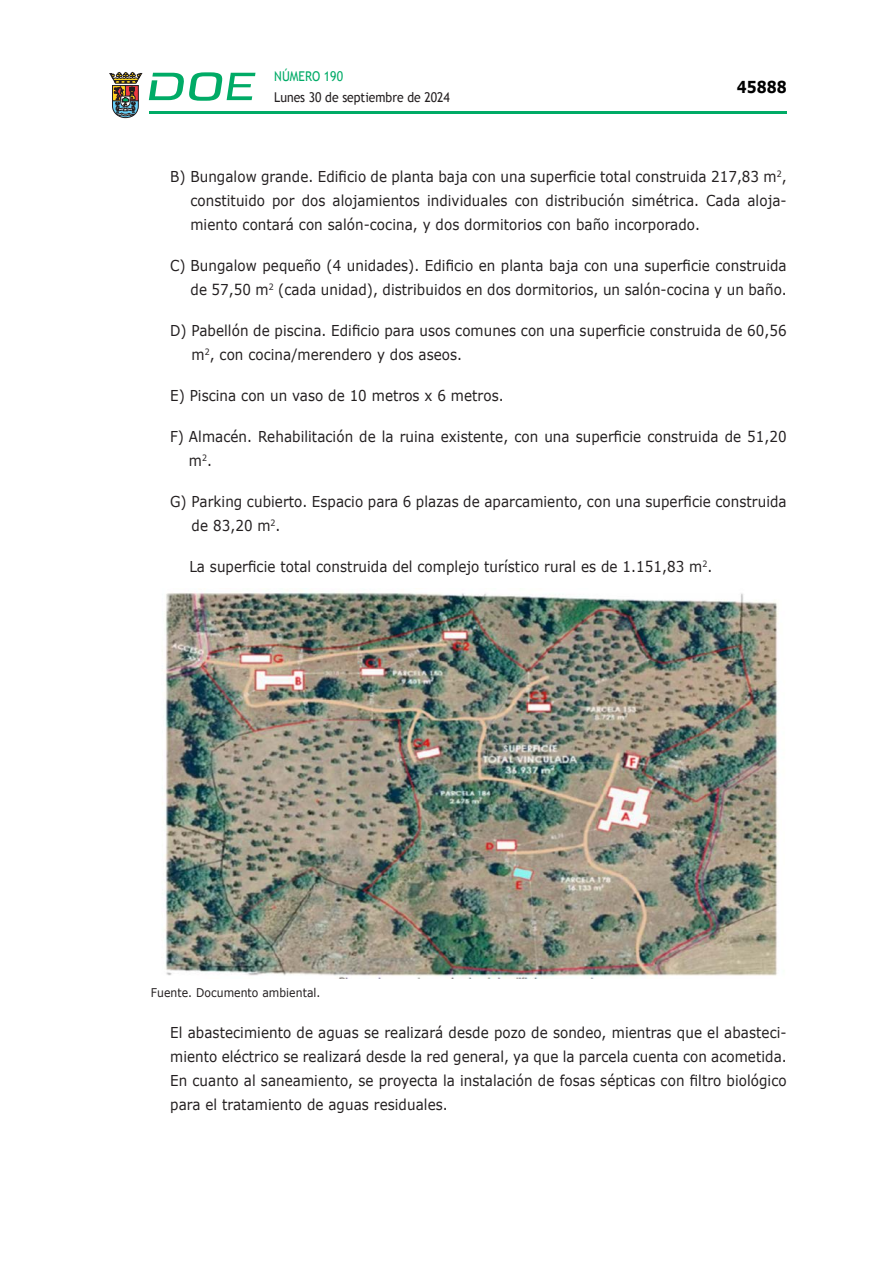
<style>
.page{position:relative;width:893px;height:1263px;background:#fff}
.page>*{position:absolute;margin:0;border:0;box-sizing:border-box;transform-origin:0 0}
.t1{font:700 16.5px "Verdana";color:#000;scale:.85 1}
.CUERPO_DE_TEXTO{font:15px/24px "Verdana";letter-spacing:.005em;color:#231f20;scale:.9 1}
.t2{font:13.5px "Trebuchet MS";color:#231f20;scale:.9 1}
.t3{font:13.5px "Trebuchet MS";color:#00ab67;scale:.9 1}
.CUERPO_DE_TEXTO-2{font:12px "Verdana";letter-spacing:.005em;color:#231f20;scale:.9 1}
</style>
<div class="page">
<hr style="left:149px;top:111px;width:638px;height:3px;background:#00ab66">
<svg style="left:109px;top:72px;width:33px;height:46px"></svg>
<svg style="left:149px;top:72px;width:106px;height:29px"></svg>
<img style="left:165px;top:590px;width:613px;height:388px">
<p class="t3" style="left:274px;top:68px;width:78px">NÚMERO 190</p>
<p class="t2" style="left:274px;top:89px;width:197px">Lunes 30 de septiembre de 2024</p>
<p class="t1" style="left:737px;top:76px;width:60px">45888</p>
<p class="CUERPO_DE_TEXTO" style="left:190px;top:164px;width:664px;text-align:justify;text-indent:-20px">B) Bungalow grande. Edificio de planta baja con una superficie total construida 217,83 m<sup>2</sup>, constituido por dos alojamientos individuales con distribución simétrica. Cada aloja&shy;miento contará con salón-cocina, y dos dormitorios con baño incorporado.</p>
<p class="CUERPO_DE_TEXTO" style="left:170px;top:253px;width:687px;text-align:right">C) Bungalow pequeño (4 unidades). Edificio en planta baja con una superficie construida de 57,50 m<sup>2</sup> (cada unidad), distribuidos en dos dormitorios, un salón-cocina y un baño.</p>
<p class="CUERPO_DE_TEXTO" style="left:192px;top:318px;width:663px;text-indent:-21px">D) Pabellón de piscina. Edificio para usos comunes con una superficie construida de 60,56 m<sup>2</sup>, con cocina/merendero y dos aseos.</p>
<p class="CUERPO_DE_TEXTO" style="left:170px;top:383px;width:372px">E) Piscina con un vaso de 10 metros x 6 metros.</p>
<p class="CUERPO_DE_TEXTO" style="left:189px;top:424px;width:666px;text-indent:-19px">F) Almacén. Rehabilitación de la ruina existente, con una superficie construida de 51,20 m<sup>2</sup>.</p>
<p class="CUERPO_DE_TEXTO" style="left:192px;top:489px;width:663px;text-indent:-22px">G) Parking cubierto. Espacio para 6 plazas de aparcamiento, con una superficie construida de 83,20 m<sup>2</sup>.</p>
<p class="CUERPO_DE_TEXTO" style="left:189px;top:554px;width:582px">La superficie total construida del complejo turístico rural es de 1.151,83 m<sup>2</sup>.</p>
<p class="CUERPO_DE_TEXTO-2" style="left:151px;top:985px;width:190px">Fuente. Documento ambiental.</p>
<p class="CUERPO_DE_TEXTO" style="left:170px;top:1020px;width:687px;text-align:justify">El abastecimiento de aguas se realizará desde pozo de sondeo, mientras que el abasteci&shy;miento eléctrico se realizará desde la red general, ya que la parcela cuenta con acometida.<br>En cuanto al saneamiento, se proyecta la instalación de fosas sépticas con filtro biológico para el tratamiento de aguas residuales.</p>
</div>
